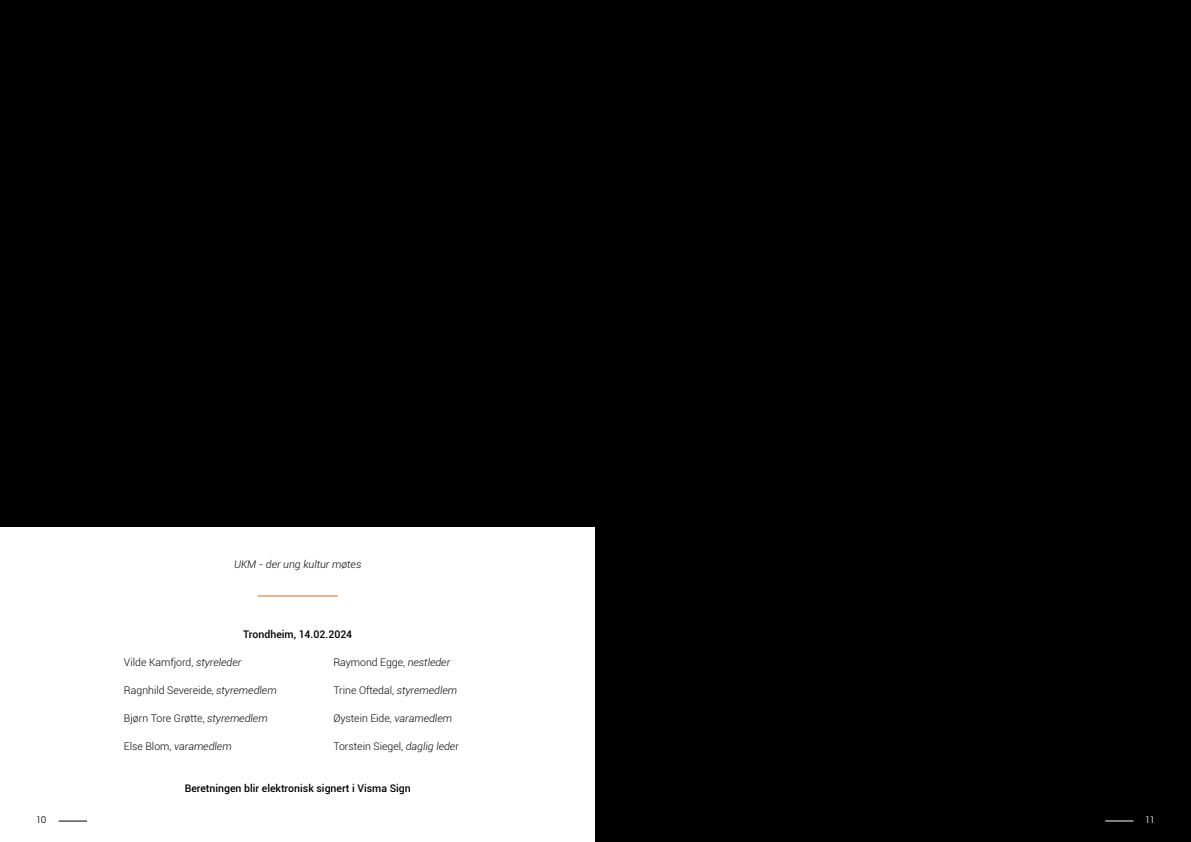
<style>
.page{position:relative;width:1191px;height:842px;background:#fff}
.page>*{position:absolute;margin:0;border:0;box-sizing:border-box;transform-origin:0 0}
.t1{font:300 10.5px "Roboto";color:#000}
.t2{font:500 10.5px "Roboto";color:#000}
.t3{font:italic 300 10.5px "Roboto";color:#000}
.t4{font:9px "ITC Avant Garde Pro";color:#000}
.t5{font:9px "ITC Avant Garde Pro";color:#fff}
.s1{font-style:italic}
.s2{font-style:normal}
</style>
<div class="page">
<div style="left:0;top:0;width:595px;height:526px;background:#000"></div>
<div style="left:595px;top:0;width:596px;height:842px;background:#000"></div>
<svg style="left:1105px;top:820px;width:28px;height:1px"></svg>
<svg style="left:59px;top:821px;width:28px;height:1px"></svg>
<hr style="left:258px;top:596px;width:80px;height:1px;background:#ec6907">
<p class="t3" style="left:234px;top:557px;width:129px">UKM - der ung kultur møtes</p>
<p class="t2" style="left:243px;top:627px;width:111px">Trondheim, 14.02.2024</p>
<p class="t1" style="left:124px;top:655px;width:119px">Vilde Kamfjord, <span class="s1">styreleder</span></p>
<p class="t1" style="left:124px;top:683px;width:154px">Ragnhild Severeide, <span class="s1">styremedlem</span></p>
<p class="t1" style="left:124px;top:711px;width:145px">Bjørn Tore Grøtte, <span class="s1">styremedlem</span></p>
<p class="t3" style="left:124px;top:739px;width:109px"><span class="s2">Else Blom,</span> varamedlem</p>
<p class="t1" style="left:333px;top:655px;width:118px">Raymond Egge, <span class="s1">nestleder</span></p>
<p class="t1" style="left:333px;top:683px;width:125px">Trine Oftedal, <span class="s1">styremedlem</span></p>
<p class="t1" style="left:333px;top:711px;width:120px">Øystein Eide, <span class="s1">varamedlem</span></p>
<p class="t1" style="left:333px;top:739px;width:127px">Torstein Siegel, <span class="s1">daglig lede</span>r</p>
<p class="t2" style="left:185px;top:781px;width:228px">Beretningen blir elektronisk signert i Visma Sign</p>
<p class="t4" style="left:36px;top:814px;width:11px">10</p>
<p class="t5" style="left:1145px;top:814px;width:11px">11</p>
</div>
